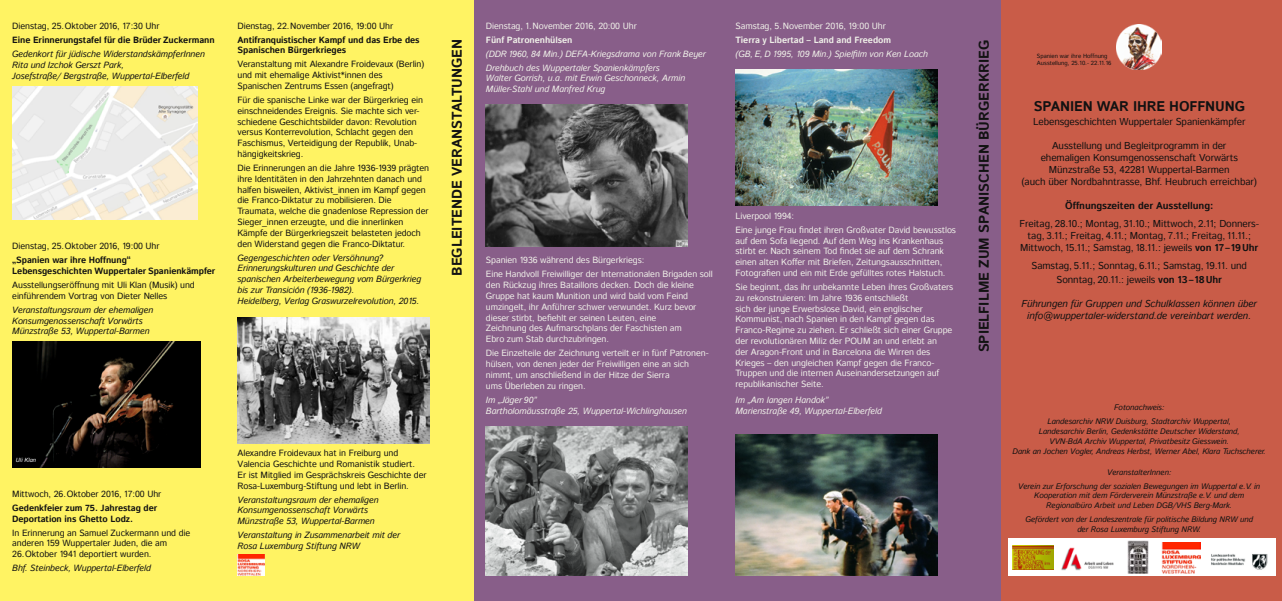
<style>
.page{position:relative;width:1282px;height:601px;background:#fff}
.page>*{position:absolute;margin:0;border:0;box-sizing:border-box;transform-origin:0 0}
.t1{font:700 14px "Istok";letter-spacing:-.01em;color:#121212}
.t2{font:10px/12px "Istok";letter-spacing:-.01em;color:#121212;text-align:center}
.t3{font:italic 10px/12px "Istok";letter-spacing:-.01em;color:#121212;text-align:center}
.t4{font:700 10px "Istok";letter-spacing:-.01em;color:#121212}
.t5{font:9px/10.8px "Istok";letter-spacing:-.01em;color:#efefe8}
.t6{font:9px/10.8px "Istok";letter-spacing:-.01em;color:#121212}
.t7{font:italic 9px/10.8px "Istok";letter-spacing:-.01em;color:#121212}
.t8{font:italic 9px/10.8px "Istok";letter-spacing:-.01em;color:#efefe8}
.t9{font:700 9px/10.8px "Istok";letter-spacing:-.01em;color:#121212}
.t10{font:700 9px "Istok";letter-spacing:-.01em;color:#efefe8}
.t11{font:italic 8px/9.6px "Istok";letter-spacing:-.01em;color:#121212;text-align:center}
.t12{font:6px/7.2px "Istok";color:#121212}
.t13{font:italic 6px "Istok";color:#fff}
.s1{font-weight:700}
</style>
<div class="page">
<div style="left:0;top:0;width:474px;height:601px;background:#fff363"></div>
<div style="left:474px;top:0;width:527px;height:601px;background:#885e89"></div>
<div style="left:1000px;top:0;width:281px;height:601px;background:#c95c48"></div>
<div style="left:1008px;top:538px;width:268px;height:37px;background:#fff"></div>
<img style="left:12px;top:341px;width:189px;height:127px">
<img style="left:12px;top:87px;width:186px;height:133px">
<img style="left:237px;top:554px;width:28px;height:21px">
<img style="left:237px;top:317px;width:192px;height:126px">
<img style="left:486px;top:104px;width:201px;height:143px">
<img style="left:486px;top:427px;width:201px;height:148px">
<img style="left:735px;top:435px;width:202px;height:140px">
<img style="left:735px;top:69px;width:202px;height:137px">
<img style="left:1127px;top:540px;width:21px;height:33px">
<img style="left:1061px;top:547px;width:52px;height:24px">
<img style="left:1012px;top:545px;width:41px;height:25px">
<img style="left:1161px;top:543px;width:39px;height:30px">
<img style="left:1211px;top:554px;width:57px;height:16px">
<img style="left:1116px;top:24px;width:45px;height:45px">
<p class="t6" style="left:12px;top:22px;width:149px">Dienstag, 25.Oktober 2016, 17:30 Uhr</p>
<p class="t9" style="left:12px;top:35px;width:204px">Eine Erinnerungstafel für die Brüder Zuckermann</p>
<p class="t7" style="left:12px;top:49px;width:194px">Gedenkort für jüdische WiderstandskämpferInnen<br>Rita und Izchok Gerszt Park,<br>Josefstraße/ Bergstraße, Wuppertal-Elberfeld</p>
<p class="t6" style="left:12px;top:241px;width:149px">Dienstag, 25.Oktober 2016, 19:00 Uhr</p>
<p class="t9" style="left:12px;top:254px;width:205px">„Spanien war ihre Hoffnung“<br>Lebensgeschichten Wuppertaler Spanienkämpfer</p>
<p class="t6" style="left:12px;top:280px;width:184px">Ausstellungseröffnung mit Uli Klan (Musik) und einführendem Vortrag von Dieter Nelles</p>
<p class="t7" style="left:12px;top:304px;width:143px">Veranstaltungsraum der ehemaligen<br>Konsumgenossenschaft Vorwärts<br>Münzstraße 53, Wuppertal-Barmen</p>
<p class="t6" style="left:237px;top:21px;width:157px">Dienstag, 22.November 2016, 19:00 Uhr</p>
<p class="t9" style="left:237px;top:34px;width:183px">Antifranquistischer Kampf und das Erbe des<br>Spanischen Bürgerkrieges</p>
<p class="t6" style="left:237px;top:59px;width:188px">Veranstaltung mit Alexandre Froidevaux (Berlin) und mit ehemalige Aktivist*innen des<br>Spanischen Zentrums Essen (angefragt)</p>
<p class="t6" style="left:237px;top:95px;width:187px">Für die spanische Linke war der Bürgerkrieg ein einschneidendes Ereignis. Sie machte sich ver&shy;schiedene Geschichtsbilder davon: Revolution versus Konterrevolution, Schlacht gegen den Faschismus, Verteidigung der Republik, Unab&shy;hängigkeitskrieg.</p>
<p class="t6" style="left:237px;top:163px;width:193px">Die Erinnerungen an die Jahre 1936-1939 prägten ihre Identitäten in den Jahrzehnten danach und halfen bisweilen, Aktivist_innen im Kampf gegen die Franco-Diktatur zu mobilisieren. Die Traumata, welche die gnadenlose Repression der Sieger_innen erzeugte, und die innerlinken Kämpfe der Bürgerkriegszeit belasteten jedoch den Widerstand gegen die Franco-Diktatur.</p>
<p class="t7" style="left:237px;top:252px;width:185px">Gegengeschichten oder Versöhnung?<br>Erinnerungskulturen und Geschichte der spanischen Arbeiterbewegung vom Bürgerkrieg bis zur Transición (1936-1982).<br>Heidelberg, Verlag Graswurzelrevolution, 2015.</p>
<h1 class="t1" style="left:448px;top:276px;width:238px;rotate:-90deg">Begleitende VERANSTALTUNGEN</h1>
<p class="t13" style="left:16px;top:456px;width:22px">Uli Klan</p>
<p class="t6" style="left:12px;top:489px;width:151px">Mittwoch, 26.Oktober 2016, 17:00 Uhr</p>
<p class="t9" style="left:12px;top:502px;width:146px">Gedenkfeier zum 75. Jahrestag der<br>Deportation ins Ghetto Lodz.</p>
<p class="t6" style="left:12px;top:528px;width:179px">In Erinnerung an Samuel Zuckermann und die anderen 159 Wuppertaler Juden, die am<br>26.Oktober 1941 deportiert wurden.</p>
<p class="t7" style="left:12px;top:562px;width:140px">Bhf. Steinbeck, Wuppertal-Elberfeld</p>
<p class="t6" style="left:237px;top:448px;width:191px">Alexandre Froidevaux hat in Freiburg und Valencia Geschichte und Romanistik studiert.<br>Er ist Mitglied im Gesprächskreis Geschichte der Rosa-Luxemburg-Stiftung und lebt in Berlin.</p>
<p class="t7" style="left:237px;top:494px;width:143px">Veranstaltungsraum der ehemaligen<br>Konsumgenossenschaft Vorwärts<br>Münzstraße 53, Wuppertal-Barmen</p>
<p class="t7" style="left:237px;top:530px;width:164px">Veranstaltung in Zusammenarbeit mit der<br>Rosa Luxemburg Stiftung NRW</p>
<p class="t5" style="left:486px;top:21px;width:152px">Dienstag, 1.November 2016, 20:00 Uhr</p>
<p class="t10" style="left:486px;top:34px;width:88px">Fünf Patronenhülsen</p>
<p class="t8" style="left:486px;top:46px;width:221px;line-height:14px">(DDR 1960, 84 Min.) DEFA-Kriegsdrama von Frank Beyer<br>Drehbuch des Wuppertaler Spanienkämpfers</p>
<p class="t8" style="left:486px;top:73px;width:201px">Walter Gorrish, u.a. mit Erwin Geschonneck, Armin<br>Müller-Stahl und Manfred Krug</p>
<p class="t5" style="left:486px;top:254px;width:228px;line-height:14px">Spanien 1936 während des Bürgerkriegs:<br>Eine Handvoll Freiwilliger der Internationalen Brigaden soll</p>
<p class="t5" style="left:486px;top:280px;width:212px">den Rückzug ihres Bataillons decken. Doch die kleine Gruppe hat kaum Munition und wird bald vom Feind umzingelt, ihr Anführer schwer verwundet. Kurz bevor dieser stirbt, befiehlt er seinen Leuten, eine Zeichnung des Aufmarschplans der Faschisten am Ebro zum Stab durchzubringen.</p>
<p class="t5" style="left:486px;top:348px;width:224px">Die Einzelteile der Zeichnung verteilt er in fünf Patronen&shy;hülsen, von denen jeder der Freiwilligen eine an sich nimmt, um anschließend in der Hitze der Sierra<br>ums Überleben zu ringen.</p>
<p class="t8" style="left:486px;top:394px;width:203px">Im „Jäger 90”<br>Bartholomäusstraße 25, Wuppertal-Wichlinghausen</p>
<p class="t5" style="left:735px;top:21px;width:152px">Samstag, 5.November 2016, 19:00 Uhr</p>
<p class="t10" style="left:735px;top:34px;width:157px">Tierra y Libertad – Land and Freedom</p>
<p class="t8" style="left:735px;top:48px;width:194px">(GB, E, D 1995, 109 Min.) Spielfilm von Ken Loach</p>
<p class="t5" style="left:735px;top:209px;width:222px;line-height:14px">Liverpool 1994:<br>Eine junge Frau findet ihren Großvater David bewusstlos</p>
<p class="t5" style="left:735px;top:236px;width:211px">auf dem Sofa liegend. Auf dem Weg ins Krankenhaus stirbt er. Nach seinem Tod findet sie auf dem Schrank einen alten Koffer mit Briefen, Zeitungsausschnitten, Fotografien und ein mit Erde gefülltes rotes Halstuch.</p>
<p class="t5" style="left:735px;top:282px;width:219px">Sie beginnt, das ihr unbekannte Leben ihres Großvaters zu rekonstruieren: Im Jahre 1936 entschließt<br>sich der junge Erwerbslose David, ein englischer Kommunist, nach Spanien in den Kampf gegen das Franco-Regime zu ziehen. Er schließt sich einer Gruppe der revolutionären Miliz der POUM an und erlebt an<br>der Aragon-Front und in Barcelona die Wirren des Krieges – den ungleichen Kampf gegen die Franco-Truppen und die internen Auseinandersetzungen auf republikanischer Seite.</p>
<p class="t8" style="left:735px;top:394px;width:148px">Im „Am langen Handok”<br>Marienstraße 49, Wuppertal-Elberfeld</p>
<h1 class="t1" style="left:974px;top:352px;width:312px;rotate:-90deg">Spielfilme zum spanischen bürgerkrieg</h1>
<p class="t12" style="left:1036px;top:53px;width:76px">Spanien war ihre Hoffnung<br>Ausstellung, 25.10.- 22.11.16</p>
<h1 class="t1" style="left:1033px;top:97px;width:213px">SPANIEN WAR IHRE HOFFNUNG</h1>
<p class="t2" style="left:1032px;top:116px;width:214px">Lebensgeschichten Wuppertaler Spanienkämpfer</p>
<p class="t2" style="left:1021px;top:140px;width:237px">Ausstellung und Begleitprogramm in der<br>ehemaligen Konsumgenossenschaft Vorwärts Münzstraße 53, 42281 Wuppertal-Barmen<br>(auch über Nordbahntrasse, Bhf. Heubruch erreichbar)</p>
<p class="t4" style="left:1065px;top:199px;width:149px">Öffnungszeiten der Ausstellung:</p>
<p class="t2" style="left:1019px;top:218px;width:241px">Freitag, 28.10.; Montag, 31.10.; Mittwoch, 2.11; Donners&shy;tag, 3.11.; Freitag, 4.11.; Montag, 7.11.; Freitag, 11.11.;<br>Mittwoch, 15.11.; Samstag, 18.11.: jeweils <span class="s1">von 17 – 19 Uhr</span></p>
<p class="t2" style="left:1031px;top:259px;width:217px;line-height:14px">Samstag, 5.11.; Sonntag, 6.11.; Samstag, 19.11. und<br>Sonntag, 20.11.: jeweils <span class="s1">von 13 – 18 Uhr</span></p>
<p class="t3" style="left:1021px;top:297px;width:237px">Führungen für Gruppen und Schulklassen können über info@wuppertaler-widerstand.de vereinbart werden.</p>
<p class="t11" style="left:1047px;top:400px;width:185px;line-height:14px">Fotonachweis:<br>Landesarchiv NRW Duisburg, Stadtarchiv Wuppertal,</p>
<p class="t11" style="left:1038px;top:426px;width:203px">Landesarchiv Berlin, Gedenkstätte Deutscher Widerstand,<br>VVN-BdA Archiv Wuppertal, Privatbesitz Giesswein.</p>
<p class="t11" style="left:1012px;top:447px;width:255px">Dank an Jochen Vogler, Andreas Herbst, Werner Abel, Klara Tuchscherer.</p>
<p class="t11" style="left:1018px;top:465px;width:243px;line-height:14px">VeranstalterInnen:<br>Verein zur Erforschung der sozialen Bewegungen im Wuppertal e.V. in</p>
<p class="t11" style="left:1034px;top:491px;width:211px">Kooperation mit dem Förderverein Münzstraße e.V. und dem<br>Regionalbüro Arbeit und Leben DGB/VHS Berg-Mark.</p>
<p class="t11" style="left:1025px;top:514px;width:229px">Gefördert von der Landeszentrale für politische Bildung NRW und der Rosa Luxemburg Stiftung NRW.</p>
</div>
